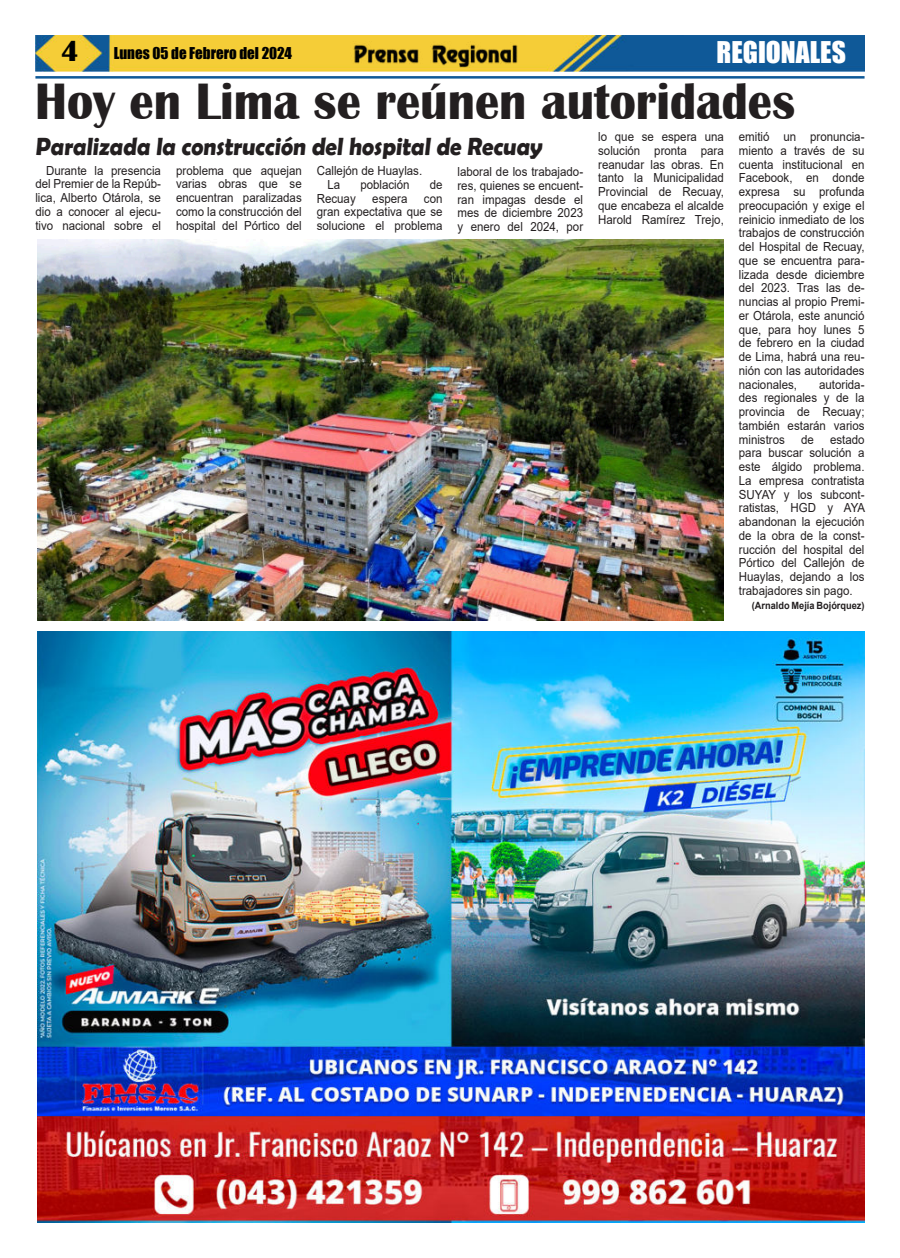
<style>
.page{position:relative;width:900px;height:1258px;background:#fff}
.page>*{position:absolute;margin:0;border:0;box-sizing:border-box;transform-origin:0 0}
.t1{font:700 52.62px "Britannic";color:#231f20;scale:.92 1}
.t2{font:27.5px "Impact";color:#fff}
.t3{font:700 25px "Berlin Sans FB Demi";color:#231f20;scale:.92 1}
.t4{font:15px "Impact";color:#000}
.t5{font:12.5px/13.8px "Arial";color:#231f20;text-align:justify;scale:.92 1}
.t6{font:700 10px "Arial";color:#231f20;scale:.92 1}
.s1{font-family:"Britannic";font-weight:700;font-size:30px}
</style>
<div class="page">
<img style="left:35px;top:35px;width:830px;height:36px">
<hr style="left:35px;top:76px;width:830px;height:3px;background:#0f5998">
<img style="left:351px;top:41px;width:169px;height:27px">
<img style="left:37px;top:631px;width:828px;height:591px">
<img style="left:37px;top:239px;width:687px;height:381px">
<p class="t4" style="left:61px;top:45px;width:233px"><span class="s1">4</span> Lunes 05 de Febrero del 2024</p>
<h2 class="t2" style="left:717px;top:37px;width:131px">REGIONALES</h2>
<h1 class="t1" style="left:35px;top:83px;width:827px">Hoy en Lima se reúnen autoridades</h1>
<p class="t5" style="left:457px;top:165px;width:138px">laboral de los trabajado&shy;res, quienes se encuent&shy;ran impagas desde el mes de diciembre 2023 y enero del 2024, por</p>
<p class="t5" style="left:598px;top:131px;width:138px">lo que se espera una solución pronta para reanudar las obras. En tanto la Municipalidad Provincial de Recuay, que encabeza el alcalde Harold Ramírez Trejo,</p>
<p class="t5" style="left:739px;top:131px;width:138px">emitió un pronuncia&shy;miento a través de su cuenta institucional en Facebook, en donde expresa su profunda preocupación y exige el reinicio inmediato de los trabajos de construcción del Hospital de Recuay, que se encuentra para&shy;lizada desde diciembre del 2023. Tras las de&shy;nuncias al propio Premi&shy;er Otárola, este anunció que, para hoy lunes 5 de febrero en la ciudad de Lima, habrá una reu&shy;nión con las autoridades nacionales,</p>
<h3 class="t3" style="left:35px;top:132px;width:555px">Paralizada la construcción del hospital de Recuay</h3>
<p class="t5" style="left:35px;top:163px;width:138px;text-indent:11px">Durante la presencia del Premier de la Repúb&shy;lica, Alberto Otárola, se dio a conocer al ejecu&shy;tivo nacional sobre el</p>
<p class="t5" style="left:176px;top:163px;width:138px">problema que aquejan varias obras que se encuentran paralizadas como la construcción del hospital del Pórtico del</p>
<p class="t5" style="left:327px;top:164px;width:105px;text-indent:-11px">Callejón de Huaylas.<br>La</p>
<p class="t5" style="left:360px;top:178px;width:55px">población</p>
<p class="t5" style="left:430px;top:178px;width:15px">de</p>
<p class="t5" style="left:317px;top:191px;width:44px">Recuay</p>
<p class="t5" style="left:372px;top:191px;width:40px">espera</p>
<p class="t5" style="left:317px;top:191px;width:138px;text-indent:107px">con gran expectativa que se solucione el problema</p>
<p class="t5" style="left:739px;top:378px;width:138px;text-indent:80px">autorida&shy;des regionales y de la provincia de Recuay; también estarán varios ministros</p>
<p class="t5" style="left:739px;top:433px;width:139px;text-indent:91px">estado para buscar solución a este álgido problema.<br>La empresa contratista SUYAY y los subcont&shy;ratistas, HGD y AYA abandonan la ejecución de la obra de la const&shy;rucción del hospital del Pórtico del Callejón de Huaylas, dejando a los trabajadores sin pago.</p>
<p class="t6" style="left:752px;top:601px;width:124px">(Arnaldo Mejía Bojórquez)</p>
<p class="t5" style="left:801px;top:433px;width:15px">de</p>
</div>
